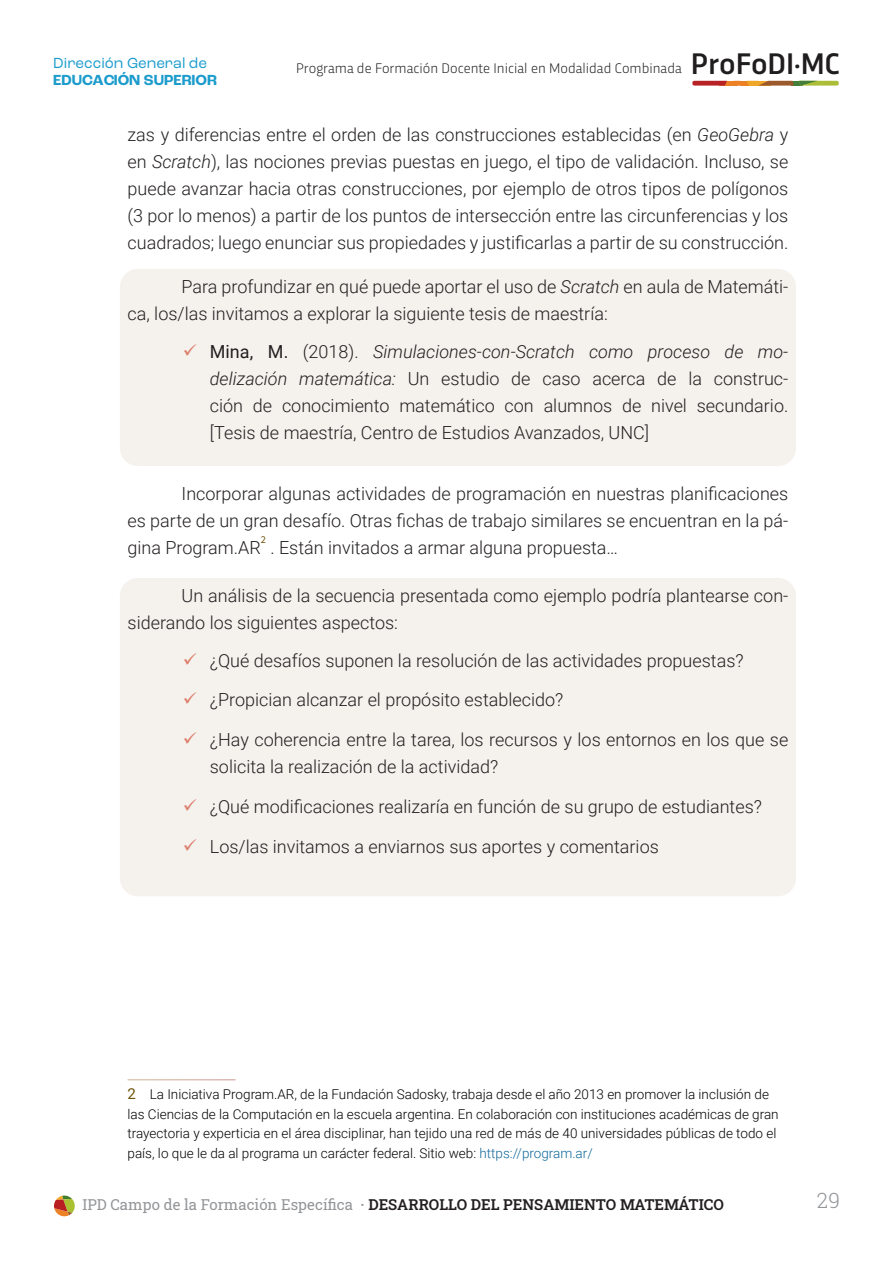
<style>
.page{position:relative;width:893px;height:1263px;background:#fff}
.page>*{position:absolute;margin:0;border:0;box-sizing:border-box;transform-origin:0 0}
.t1{font:300 21px "Roboto Slab";color:#939598}
.t2{font:300 18px/27px "Roboto";color:#231f20;text-align:justify}
.t3{font:15.3px "Roc Grotesk";color:#1c9ccc}
.t4{font:700 15.3px "Roc Grotesk";color:#1c9ccc}
.t5{font:600 15px "Roboto Slab";color:#231f20}
.t6{font:300 14.55px "Trasandina W03";color:#231f20}
.t7{font:300 13.5px/19.5px "Roboto";color:#000}
.t8{font:10.5px "Source Sans Variable";color:#6e5408}
.s1{font-weight:500;font-size:31.2px;color:#201d1e}
.s2{font-style:italic}
.s3{font-weight:400}
.s4{font-weight:400;font-size:15px;color:#6e5408}
.s5{color:#10689b}
.s6{font-weight:400;color:#939598}
.s7{color:#939598}
</style>
<div class="page">
<div style="left:120px;top:269px;width:676px;height:197px;background:#f5f1ed;border-radius:18px"></div>
<div style="left:120px;top:578px;width:676px;height:318px;background:#f5f1ed;border-radius:18px"></div>
<div style="left:740px;top:81px;width:9px;height:5px;background:#ed8126"></div>
<svg style="left:692px;top:81px;width:48px;height:5px"></svg>
<svg style="left:747px;top:81px;width:92px;height:5px"></svg>
<svg style="left:54px;top:1195px;width:21px;height:21px"></svg>
<p class="t3" style="left:53px;top:54px;width:155px">Dirección General de</p>
<p class="t4" style="left:53px;top:70px;width:165px">EDUCACIÓN SUPERIOR</p>
<p class="t6" style="left:296px;top:57px;width:545px">Programa de Formación Docente Inicial en Modalidad Combinada <span class="s1">ProFoDI·MC</span></p>
<p class="t2" style="left:128px;top:120px;width:662px">zas y diferencias entre el orden de las construcciones establecidas (en <span class="s2">GeoGebra</span> y en <span class="s2">Scratch</span>), las nociones previas puestas en juego, el tipo de validación. Incluso, se puede avanzar hacia otras construcciones, por ejemplo de otros tipos de polígonos (3 por lo menos) a partir de los puntos de intersección entre las circunferencias y los cuadrados; luego enunciar sus propiedades y justificarlas a partir de su construcción.</p>
<p class="t2" style="left:128px;top:273px;width:662px;text-indent:54px">Para profundizar en qué puede aportar el uso de <span class="s2">Scratch</span> en aula de Matemáti&shy;ca, los/las invitamos a explorar la siguiente tesis de maestría:</p>
<p class="t2" style="left:210px;top:337px;width:580px"><span class="s3">Mina, M.</span> (2018). <span class="s2">Simulaciones-con-Scratch como proceso de mo&shy;delización matemática:</span> Un estudio de caso acerca de la construc&shy;ción de conocimiento matemático con alumnos de nivel secundario. [Tesis de maestría, Centro de Estudios Avanzados, UNC]</p>
<p class="t2" style="left:128px;top:479px;width:662px;text-indent:54px">Incorporar algunas actividades de programación en nuestras planificaciones es parte de un gran desafío. Otras fichas de trabajo similares se encuentran en la pá&shy;gina Program.AR</p>
<p class="t8" style="left:261px;top:533px;width:7px">2</p>
<p class="t2" style="left:270px;top:533px;width:349px">. Están invitados a armar alguna propuesta…</p>
<p class="t2" style="left:128px;top:581px;width:662px;text-indent:54px">Un análisis de la secuencia presentada como ejemplo podría plantearse con&shy;siderando los siguientes aspectos:</p>
<p class="t2" style="left:210px;top:646px;width:535px">¿Qué desafíos suponen la resolución de las actividades propuestas?</p>
<p class="t2" style="left:210px;top:686px;width:355px">¿Propician alcanzar el propósito establecido?</p>
<p class="t2" style="left:210px;top:726px;width:580px">¿Hay coherencia entre la tarea, los recursos y los entornos en los que se solicita la realización de la actividad?</p>
<p class="t2" style="left:210px;top:792px;width:554px">¿Qué modificaciones realizaría en función de su grupo de estudiantes?</p>
<p class="t2" style="left:210px;top:832px;width:450px">Los/las invitamos a enviarnos sus aportes y comentarios</p>
<p class="t7" style="left:128px;top:1084px;width:653px"><span class="s4">2</span> La Iniciativa Program.AR, de la Fundación Sadosky, trabaja desde el año 2013 en promover la inclusión de las Ciencias de la Computación en la escuela argentina. En colaboración con instituciones académicas de gran trayectoria y experticia en el área disciplinar, han tejido una red de más de 40 universidades públicas de todo el país, lo que le da al programa un carácter federal. Sitio web: <span class="s5">https://program.ar/</span></p>
<p class="t5" style="left:82px;top:1194px;width:643px"><span class="s6">IPD Campo de la Formación Específica</span> <span class="s7">·</span> DESARROLLO DEL PENSAMIENTO MATEMÁTICO</p>
<p class="t1" style="left:817px;top:1186px;width:25px">29</p>
</div>
